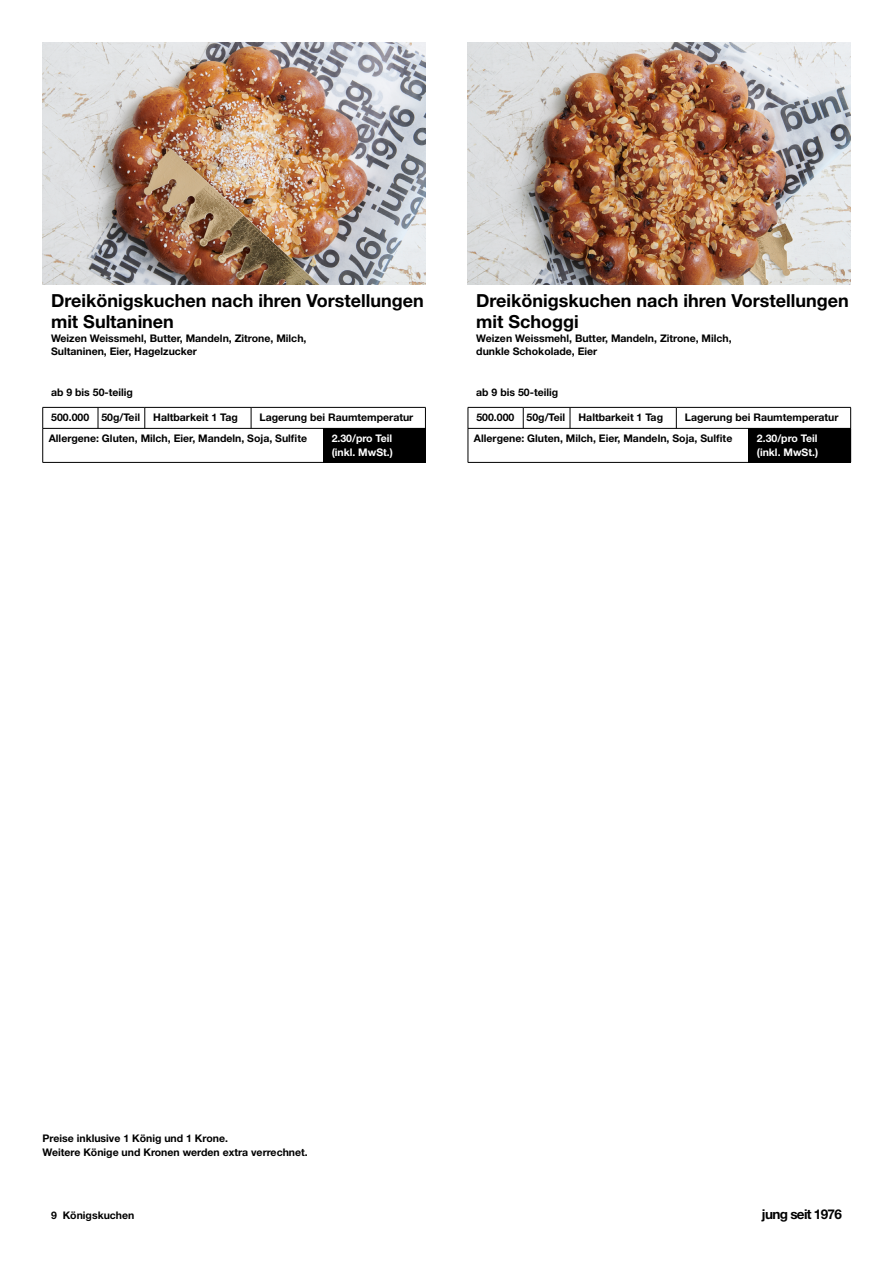
<style>
.page{position:relative;width:893px;height:1263px;background:#fff}
.page>*{position:absolute;margin:0;border:0;box-sizing:border-box;transform-origin:0 0}
.t1{font:700 18px/21px "Helvetica Neue LT Std";color:#000}
.t2{font:700 13.5px "Helvetica Neue LT Std";letter-spacing:-.05em;color:#000}
.t3{font:700 10.5px/13.5px "Helvetica Neue LT Std";color:#000}
.t4{font:700 10.5px/13.5px "Helvetica Neue LT Std";color:#fff}
</style>
<div class="page">
<img style="left:43px;top:43px;width:382px;height:242px">
<img style="left:468px;top:43px;width:382px;height:242px">
<hr style="left:43px;top:428px;width:383px;height:1px;background:#000">
<hr style="left:42px;top:429px;width:1px;height:33px;background:#000">
<hr style="left:425px;top:429px;width:1px;height:33px;background:#000">
<hr style="left:43px;top:462px;width:383px;height:1px;background:#000">
<hr style="left:43px;top:407px;width:55px;height:1px;background:#000">
<svg style="left:42px;top:408px;width:1px;height:20px"></svg>
<hr style="left:98px;top:407px;width:47px;height:1px;background:#000">
<svg style="left:98px;top:408px;width:1px;height:20px"></svg>
<hr style="left:145px;top:407px;width:106px;height:1px;background:#000">
<svg style="left:145px;top:408px;width:1px;height:20px"></svg>
<hr style="left:251px;top:407px;width:175px;height:1px;background:#000">
<svg style="left:251px;top:408px;width:1px;height:20px"></svg>
<svg style="left:425px;top:408px;width:1px;height:20px"></svg>
<div style="left:323px;top:428px;width:102px;height:34px;background:#000"></div>
<hr style="left:468px;top:428px;width:383px;height:1px;background:#000">
<hr style="left:468px;top:429px;width:1px;height:33px;background:#000">
<hr style="left:850px;top:429px;width:1px;height:33px;background:#000">
<hr style="left:468px;top:462px;width:383px;height:1px;background:#000">
<hr style="left:468px;top:407px;width:55px;height:1px;background:#000">
<svg style="left:468px;top:408px;width:1px;height:20px"></svg>
<hr style="left:523px;top:407px;width:47px;height:1px;background:#000">
<svg style="left:523px;top:408px;width:1px;height:20px"></svg>
<hr style="left:570px;top:407px;width:106px;height:1px;background:#000">
<svg style="left:570px;top:408px;width:1px;height:20px"></svg>
<hr style="left:676px;top:407px;width:175px;height:1px;background:#000">
<svg style="left:676px;top:408px;width:1px;height:20px"></svg>
<svg style="left:850px;top:408px;width:1px;height:20px"></svg>
<div style="left:748px;top:428px;width:102px;height:34px;background:#000"></div>
<h1 class="t1" style="left:51px;top:290px;width:374px">Dreikönigskuchen nach ihren Vorstellungen mit Sultaninen</h1>
<p class="t3" style="left:51px;top:331px;width:257px">Weizen Weissmehl, Butter, Mandeln, Zitrone, Milch,<br>Sultaninen, Eier, Hagelzucker</p>
<p class="t3" style="left:51px;top:385px;width:84px">ab 9 bis 50-teilig</p>
<h1 class="t1" style="left:476px;top:290px;width:374px">Dreikönigskuchen nach ihren Vorstellungen mit Schoggi</h1>
<p class="t3" style="left:476px;top:331px;width:257px">Weizen Weissmehl, Butter, Mandeln, Zitrone, Milch, dunkle Schokolade, Eier</p>
<p class="t3" style="left:476px;top:385px;width:84px">ab 9 bis 50-teilig</p>
<p class="t3" style="left:51px;top:410px;width:90px">500.000 50g/Teil</p>
<p class="t3" style="left:153px;top:410px;width:86px">Haltbarkeit 1 Tag</p>
<p class="t3" style="left:260px;top:410px;width:155px">Lagerung bei Raumtemperatur</p>
<p class="t4" style="left:332px;top:431px;width:63px">2.30/pro Teil (inkl. MwSt.)</p>
<p class="t3" style="left:474px;top:431px;width:260px">Allergene: Gluten, Milch, Eier, Mandeln, Soja, Sulfite</p>
<p class="t3" style="left:476px;top:410px;width:90px">500.000 50g/Teil</p>
<p class="t3" style="left:578px;top:410px;width:86px">Haltbarkeit 1 Tag</p>
<p class="t3" style="left:685px;top:410px;width:155px">Lagerung bei Raumtemperatur</p>
<p class="t4" style="left:757px;top:431px;width:63px">2.30/pro Teil (inkl. MwSt.)</p>
<p class="t3" style="left:49px;top:431px;width:260px">Allergene: Gluten, Milch, Eier, Mandeln, Soja, Sulfite</p>
<p class="t3" style="left:43px;top:1131px;width:267px">Preise inklusive 1 König und 1 Krone.<br>Weitere Könige und Kronen werden extra verrechnet.</p>
<p class="t3" style="left:51px;top:1208px;width:85px">9 Königskuchen</p>
<p class="t2" style="left:762px;top:1205px;width:82px">jung seit 1976</p>
</div>
